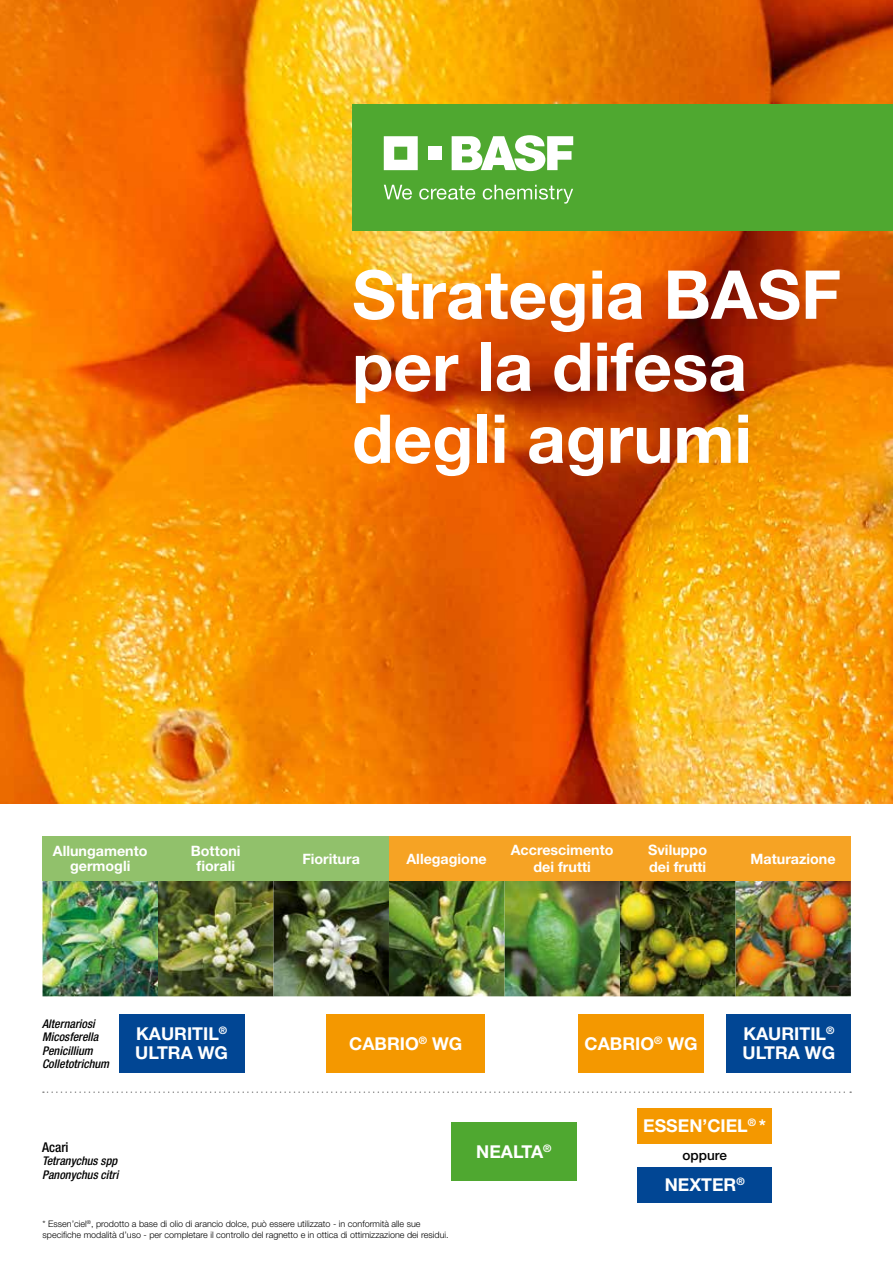
<style>
.page{position:relative;width:893px;height:1263px;background:#fff}
.page>*{position:absolute;margin:0;border:0;box-sizing:border-box;transform-origin:0 0}
.t1{font:700 67.5px/72px "Helvetica Neue LT Std";color:#fff}
.t2{font:700 17.7px/19px "Helvetica Neue LT Std";color:#fff}
.t3{font:700 14.25px/14.2px "Helvetica Neue LT Std";color:#fff;text-align:center}
.t4{font:500 13.5px "Helvetica Neue LT Std";color:#000}
.t5{font:500 condensed 13.5px "Helvetica Neue LT Std";color:#000}
.t6{font:italic 500 condensed 12px/13.5px "Helvetica Neue LT Std";color:#000}
.t7{font:300 9px/10.8px "Helvetica Neue LT Std";color:#000}
</style>
<div class="page">
<img style="left:0;top:0;width:893px;height:804px">
<div style="left:413px;top:105px;width:480px;height:126px;background:#4fa830"></div>
<div style="left:352px;top:105px;width:253px;height:126px;background:#4fa830"></div>
<svg style="left:384px;top:136px;width:34px;height:34px"></svg>
<div style="left:428px;top:147px;width:13px;height:13px;background:#fff"></div>
<svg style="left:452px;top:135px;width:121px;height:36px"></svg>
<svg style="left:384px;top:185px;width:28px;height:15px"></svg>
<svg style="left:419px;top:186px;width:56px;height:14px"></svg>
<svg style="left:483px;top:185px;width:90px;height:19px"></svg>
<svg style="left:43px;top:1091px;width:808px;height:2px"></svg>
<div style="left:451px;top:1122px;width:125px;height:58px;background:#4fa830"></div>
<div style="left:326px;top:1014px;width:159px;height:58px;background:#f49800"></div>
<div style="left:119px;top:1014px;width:125px;height:58px;background:#014694"></div>
<div style="left:727px;top:1014px;width:124px;height:58px;background:#014694"></div>
<div style="left:637px;top:1108px;width:135px;height:35px;background:#f49800"></div>
<div style="left:637px;top:1167px;width:135px;height:35px;background:#014694"></div>
<div style="left:579px;top:1014px;width:125px;height:58px;background:#f49800"></div>
<img style="left:43px;top:881px;width:808px;height:115px">
<div style="left:158px;top:836px;width:115px;height:45px;background:#91c16b"></div>
<div style="left:273px;top:836px;width:116px;height:45px;background:#91c16b"></div>
<div style="left:389px;top:836px;width:115px;height:45px;background:#f6a324"></div>
<div style="left:504px;top:836px;width:116px;height:45px;background:#f6a324"></div>
<div style="left:620px;top:836px;width:115px;height:45px;background:#f6a324"></div>
<div style="left:735px;top:836px;width:116px;height:45px;background:#f6a324"></div>
<div style="left:43px;top:836px;width:115px;height:45px;background:#91c16b"></div>
<h1 class="t1" style="left:352px;top:257px;width:490px">Strategia BASF per la difesa degli agrumi</h1>
<h3 class="t3" style="left:53px;top:844px;width:96px">Allungamento germogli</h3>
<h3 class="t3" style="left:191px;top:844px;width:51px">Bottoni fiorali</h3>
<h3 class="t3" style="left:302px;top:851px;width:59px">Fioritura</h3>
<h3 class="t3" style="left:406px;top:851px;width:82px">Allegagione</h3>
<h3 class="t3" style="left:511px;top:841px;width:104px;line-height:17.1px">Accrescimento dei frutti</h3>
<h3 class="t3" style="left:648px;top:841px;width:60px;line-height:17.1px;text-align:left">Sviluppo dei frutti</h3>
<h3 class="t3" style="left:751px;top:851px;width:87px">Maturazione</h3>
<h3 class="t6" style="left:42px;top:1017px;width:69px">Alternariosi<br>Micosferella<br>Penicillium<br>Colletotrichum</h3>
<h2 class="t2" style="left:135px;top:1024px;width:94px">KAURITIL<sup>®<br></sup>ULTRA WG</h2>
<h2 class="t2" style="left:742px;top:1024px;width:94px">KAURITIL<sup>®<br></sup>ULTRA WG</h2>
<h2 class="t2" style="left:349px;top:1033px;width:115px">CABRIO<sup>®</sup> WG</h2>
<h2 class="t2" style="left:585px;top:1033px;width:115px">CABRIO<sup>®</sup> WG</h2>
<h3 class="t5" style="left:42px;top:1139px;width:28px">Acari</h3>
<h3 class="t6" style="left:42px;top:1154px;width:78px">Tetranychus spp<br>Panonychus citri</h3>
<h2 class="t2" style="left:476px;top:1141px;width:77px">NEALTA<sup>®</sup></h2>
<h2 class="t2" style="left:643px;top:1116px;width:124px">ESSEN’CIEL<sup>®</sup> *</h2>
<h3 class="t4" style="left:683px;top:1147px;width:46px">oppure</h3>
<h2 class="t2" style="left:665px;top:1175px;width:81px">NEXTER<sup>®</sup></h2>
<p class="t7" style="left:43px;top:1218px;width:408px">* Essen’ciel<sup>®</sup>, prodotto a base di olio di arancio dolce, può essere utilizzato - in conformità alle sue specifiche modalità d’uso - per completare il controllo del ragnetto e in ottica di ottimizzazione dei residui.</p>
</div>
